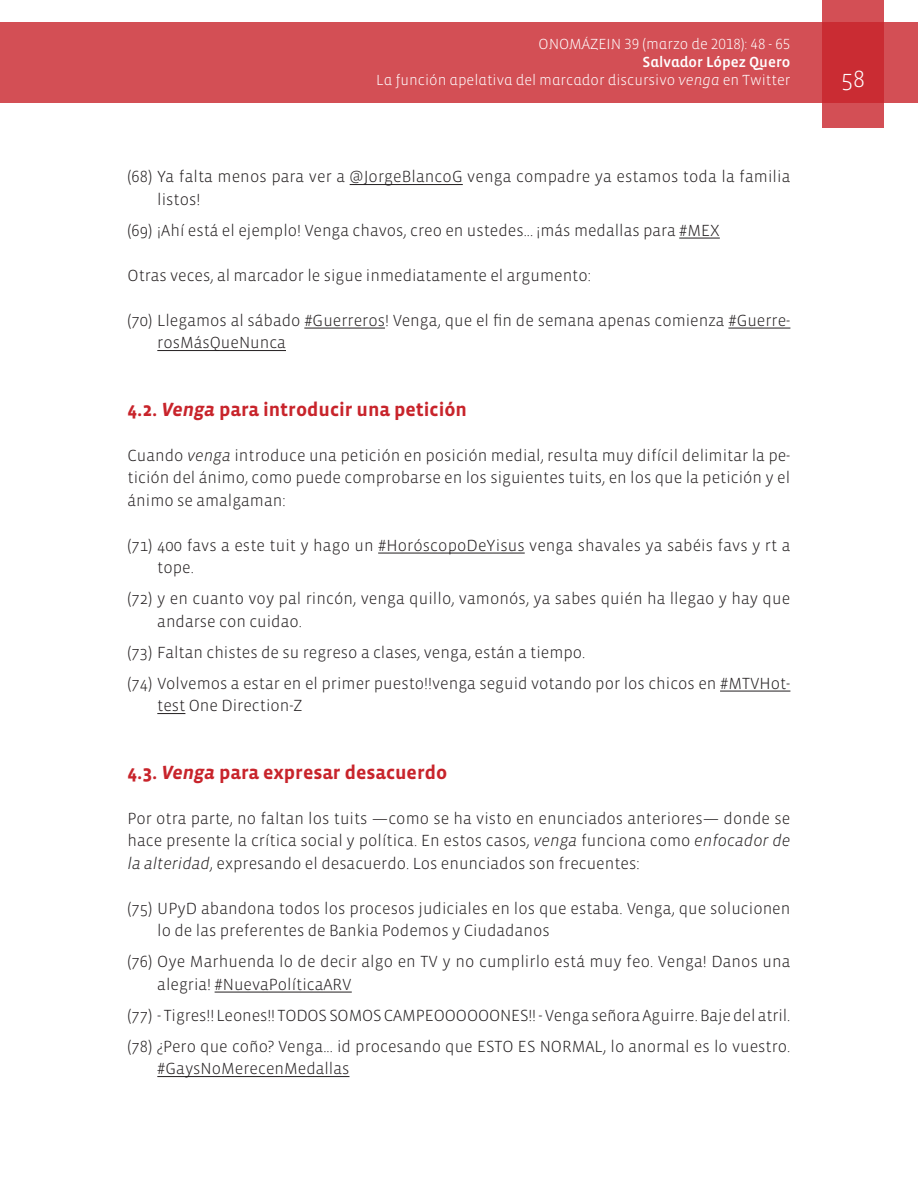
<style>
.page{position:relative;width:918px;height:1188px;background:#fff}
.page>*{position:absolute;margin:0;border:0;box-sizing:border-box;transform-origin:0 0}
.t1{font:300 24px "Vista Sans";color:#fff}
.Títulos{font:700 19.5px "Vista Sans";color:#c8242b}
.Numeraciones10Segund{font:300 16.5px/22.5px "Vista Sans";color:#231f20}
.Texto_primero{font:300 16.5px/22.5px "Vista Sans";color:#231f20;text-align:justify}
.Numeraciones10{font:300 16.5px/22.5px "Vista Sans";color:#231f20}
.t2{font:300 15px "Vista Sans Alt";color:#fff}
.t3{font:15px "Vista Sans Alt Med";color:#fff}
.s1{font-family:"Vista Sans Alt Light Ita";font-weight:400}
.s2{font-style:italic}
</style>
<div class="page">
<div style="left:0;top:23px;width:918px;height:80px;background:#d34f55"></div>
<svg style="left:822px;top:0;width:62px;height:128px;background:#cd383f"></svg>
<hr style="left:350px;top:184px;width:113px;height:1px;background:#231f20">
<hr style="left:679px;top:238px;width:41px;height:1px;background:#231f20">
<hr style="left:304px;top:328px;width:81px;height:1px;background:#231f20">
<hr style="left:728px;top:328px;width:62px;height:1px;background:#231f20">
<hr style="left:157px;top:350px;width:129px;height:1px;background:#231f20">
<hr style="left:378px;top:553px;width:147px;height:1px;background:#231f20">
<hr style="left:720px;top:691px;width:70px;height:1px;background:#231f20">
<svg style="left:157px;top:713px;width:28px;height:1px"></svg>
<hr style="left:215px;top:992px;width:137px;height:1px;background:#231f20">
<hr style="left:157px;top:1076px;width:192px;height:1px;background:#231f20">
<p class="t2" style="left:539px;top:37px;width:253px">ONOMÁZEIN 39 (marzo de 2018): 48 - 65</p>
<p class="t3" style="left:642px;top:55px;width:150px">Salvador López Quero</p>
<p class="t2" style="left:376px;top:73px;width:416px">La función apelativa del marcador discursivo <span class="s1">venga</span> en Twitter</p>
<h1 class="t1" style="left:841px;top:66px;width:25px">58</h1>
<p class="Numeraciones10" style="left:157px;top:166px;width:635px;text-indent:-30px">(68) Ya falta menos para ver a @JorgeBlancoG venga compadre ya estamos toda la familia listos!</p>
<p class="Numeraciones10Segund" style="left:128px;top:219px;width:594px">(69) ¡Ahí está el ejemplo! Venga chavos, creo en ustedes... ¡más medallas para #MEX</p>
<p class="Texto_primero" style="left:128px;top:264px;width:465px">Otras veces, al marcador le sigue inmediatamente el argumento:</p>
<p class="Numeraciones10" style="left:157px;top:309px;width:635px;text-indent:-30px">(70) Llegamos al sábado #Guerreros! Venga, que el fin de semana apenas comienza #Guerre&shy;rosMásQueNunca</p>
<p class="Títulos" style="left:128px;top:399px;width:341px">4.2. <span class="s2">Venga</span> para introducir una petición</p>
<p class="Texto_primero" style="left:128px;top:444px;width:664px">Cuando <span class="s2">venga</span> introduce una petición en posición medial, resulta muy difícil delimitar la pe&shy;tición del ánimo, como puede comprobarse en los siguientes tuits, en los que la petición y el ánimo se amalgaman:</p>
<p class="Numeraciones10" style="left:157px;top:534px;width:635px;text-indent:-30px">(71) 400 favs a este tuit y hago un #HoróscopoDeYisus venga shavales ya sabéis favs y rt a tope.</p>
<p class="Numeraciones10Segund" style="left:157px;top:588px;width:634px;text-indent:-30px">(72) y en cuanto voy pal rincón, venga quillo, vamonós, ya sabes quién ha llegao y hay que andarse con cuidao.</p>
<p class="Numeraciones10Segund" style="left:128px;top:641px;width:459px">(73) Faltan chistes de su regreso a clases, venga, están a tiempo.</p>
<p class="Numeraciones10Segund" style="left:157px;top:672px;width:635px;text-indent:-30px">(74) Volvemos a estar en el primer puesto!!venga seguid votando por los chicos en #MTVHot&shy;test One Direction-Z</p>
<p class="Títulos" style="left:128px;top:762px;width:321px">4.3. <span class="s2">Venga</span> para expresar desacuerdo</p>
<p class="Texto_primero" style="left:128px;top:807px;width:664px">Por otra parte, no faltan los tuits —como se ha visto en enunciados anteriores— donde se hace presente la crítica social y política. En estos casos, <span class="s2">venga</span> funciona como <span class="s2">enfocador de la alteridad</span>, expresando el desacuerdo. Los enunciados son frecuentes:</p>
<p class="Numeraciones10" style="left:157px;top:897px;width:635px;text-indent:-30px">(75) UPyD abandona todos los procesos judiciales en los que estaba. Venga, que solucionen lo de las preferentes de Bankia Podemos y Ciudadanos</p>
<p class="Numeraciones10Segund" style="left:157px;top:951px;width:635px;text-indent:-30px">(76) Oye Marhuenda lo de decir algo en TV y no cumplirlo está muy feo. Venga! Danos una alegria! #NuevaPolíticaARV</p>
<p class="Numeraciones10Segund" style="left:128px;top:1004px;width:664px">(77) - Tigres!! Leones!! TODOS SOMOS CAMPEOOOOOONES!! - Venga señora Aguirre. Baje del atril.</p>
<p class="Numeraciones10Segund" style="left:157px;top:1035px;width:635px;text-indent:-30px">(78) ¿Pero que coño? Venga... id procesando que ESTO ES NORMAL, lo anormal es lo vuestro. #GaysNoMerecenMedallas</p>
</div>
